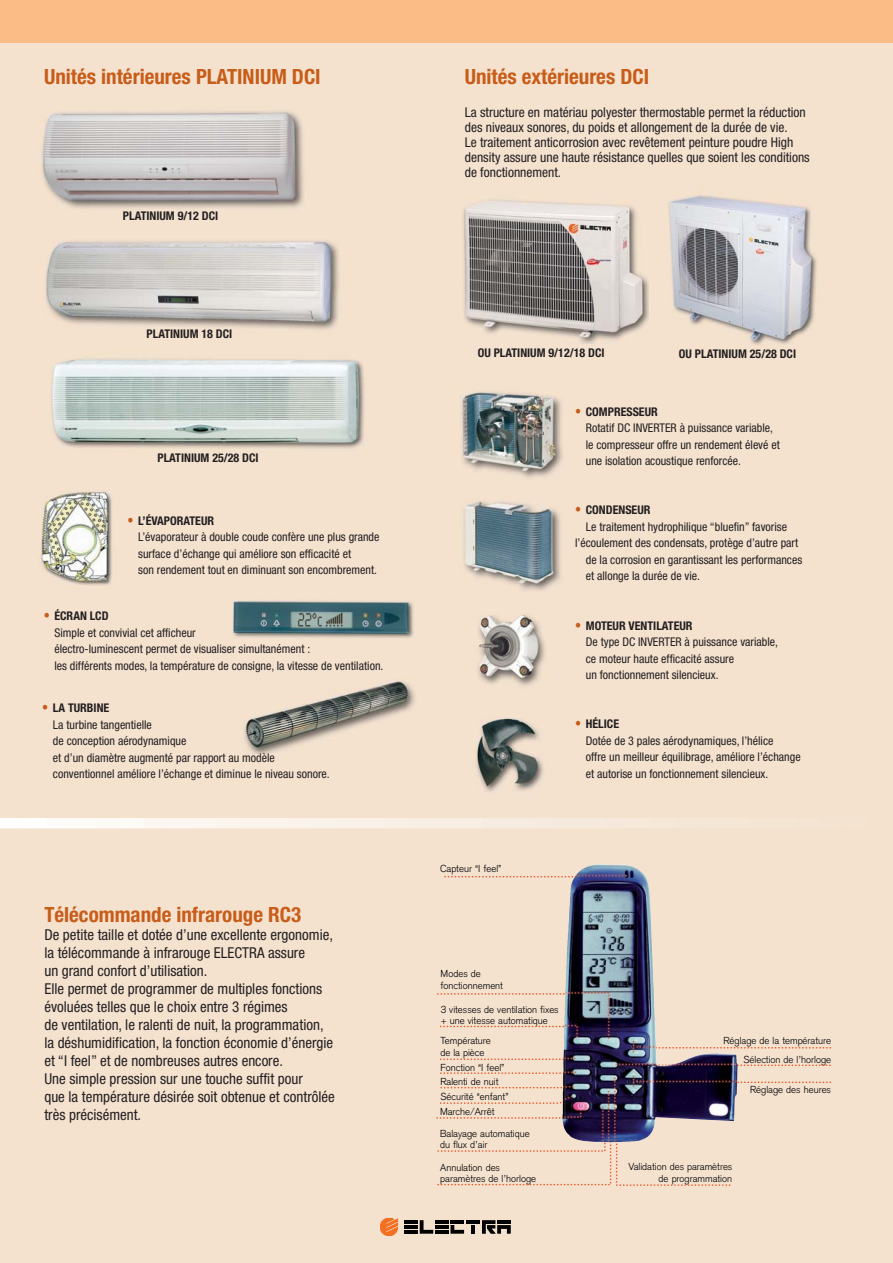
<style>
.page{position:relative;width:893px;height:1263px;background:#fff}
.page>*{position:absolute;margin:0;border:0;box-sizing:border-box;transform-origin:0 0}
.t1{font:700 condensed 21px "Helvetica Neue";color:#c85c19}
.t2{font:condensed 15px/18px "Helvetica Neue";color:#231f20}
.t3{font:condensed 13.5px/15px "Helvetica Neue";color:#231f20}
.t4{font:condensed 12px/16.5px "Helvetica Neue";color:#231f20}
.t5{font:700 condensed 12px "Helvetica Neue";color:#231f20}
.t6{font:300 9.9px/10.6px "Akzidenz Grotesk";color:#000}
.s1{font-weight:700;font-size:13.5px;color:#c85c19}
.s2{font-weight:700}
.s3{font-size:13.5px;color:#c85c19}
</style>
<div class="page">
<div style="left:0;top:1px;width:893px;height:1262px;background:#f4e2cf"></div>
<svg style="left:420px;top:1220px;width:13px;height:14px"></svg>
<hr style="left:435px;top:1220px;width:13px;height:4px;background:#000">
<hr style="left:435px;top:1225px;width:13px;height:4px;background:#000">
<hr style="left:435px;top:1230px;width:13px;height:4px;background:#000">
<svg style="left:450px;top:1225px;width:14px;height:9px"></svg>
<hr style="left:450px;top:1220px;width:14px;height:4px;background:#000">
<hr style="left:466px;top:1220px;width:14px;height:4px;background:#000">
<svg style="left:471px;top:1225px;width:4px;height:9px"></svg>
<svg style="left:482px;top:1220px;width:29px;height:14px"></svg>
<hr style="left:404px;top:1220px;width:14px;height:4px;background:#000">
<hr style="left:404px;top:1225px;width:14px;height:4px;background:#000">
<hr style="left:404px;top:1230px;width:14px;height:4px;background:#000">
<svg style="left:380px;top:1218px;width:18px;height:18px"></svg>
<div style="left:0;top:1px;width:893px;height:42px;background:#fcbc86"></div>
<svg style="left:444px;top:876px;width:118px;height:1px"></svg>
<svg style="left:436px;top:1064px;width:395px;height:122px"></svg>
<svg style="left:737px;top:1047px;width:94px;height:2px"></svg>
<svg style="left:436px;top:993px;width:126px;height:82px"></svg>
<img style="left:38px;top:491px;width:74px;height:94px">
<img style="left:244px;top:681px;width:171px;height:73px">
<img style="left:461px;top:391px;width:102px;height:200px">
<img style="left:478px;top:615px;width:67px;height:71px">
<img style="left:51px;top:358px;width:314px;height:91px">
<img style="left:41px;top:111px;width:263px;height:98px">
<img style="left:45px;top:240px;width:294px;height:90px">
<img style="left:476px;top:718px;width:68px;height:74px">
<img style="left:562px;top:864px;width:175px;height:278px">
<img style="left:463px;top:199px;width:186px;height:144px">
<img style="left:233px;top:600px;width:181px;height:38px">
<img style="left:668px;top:195px;width:149px;height:150px">
<hr style="left:806px;top:818px;width:4px;height:20px;background:#f5e4d3">
<hr style="left:782px;top:818px;width:4px;height:20px;background:#f5e5d3">
<hr style="left:758px;top:818px;width:4px;height:20px;background:#f5e5d4">
<hr style="left:734px;top:818px;width:4px;height:20px;background:#f5e6d6">
<hr style="left:709px;top:818px;width:4px;height:20px;background:#f5e7d7">
<hr style="left:685px;top:818px;width:4px;height:20px;background:#f5e7d8">
<hr style="left:661px;top:818px;width:4px;height:20px;background:#f5e8d9">
<hr style="left:637px;top:818px;width:4px;height:20px;background:#f6e9da">
<hr style="left:613px;top:818px;width:4px;height:20px;background:#f6e9db">
<hr style="left:589px;top:818px;width:4px;height:20px;background:#f6eadc">
<hr style="left:564px;top:818px;width:4px;height:20px;background:#f6eadd">
<hr style="left:540px;top:818px;width:4px;height:20px;background:#f7ebdf">
<hr style="left:516px;top:818px;width:4px;height:20px;background:#f7ece0">
<svg style="left:492px;top:818px;width:4px;height:10px"></svg>
<svg style="left:468px;top:818px;width:4px;height:10px"></svg>
<svg style="left:444px;top:818px;width:4px;height:10px"></svg>
<svg style="left:419px;top:818px;width:4px;height:10px"></svg>
<svg style="left:395px;top:818px;width:4px;height:10px"></svg>
<svg style="left:371px;top:818px;width:4px;height:10px"></svg>
<svg style="left:347px;top:818px;width:4px;height:10px"></svg>
<svg style="left:323px;top:818px;width:4px;height:11px"></svg>
<svg style="left:298px;top:818px;width:4px;height:11px"></svg>
<svg style="left:274px;top:818px;width:4px;height:11px"></svg>
<svg style="left:250px;top:818px;width:4px;height:11px"></svg>
<svg style="left:226px;top:818px;width:4px;height:11px"></svg>
<svg style="left:202px;top:818px;width:4px;height:11px"></svg>
<svg style="left:178px;top:818px;width:4px;height:11px"></svg>
<svg style="left:153px;top:818px;width:4px;height:11px"></svg>
<svg style="left:129px;top:818px;width:4px;height:11px"></svg>
<svg style="left:105px;top:818px;width:4px;height:11px"></svg>
<svg style="left:81px;top:818px;width:4px;height:11px"></svg>
<svg style="left:57px;top:818px;width:4px;height:11px"></svg>
<svg style="left:33px;top:818px;width:4px;height:11px"></svg>
<svg style="left:8px;top:818px;width:4px;height:11px"></svg>
<h1 class="t1" style="left:44px;top:69px;width:278px">Unités intérieures PLATINIUM DCI</h1>
<p class="t5" style="left:123px;top:211px;width:97px">PLATINIUM 9/12 DCI</p>
<p class="t5" style="left:147px;top:329px;width:87px">PLATINIUM 18 DCI</p>
<p class="t5" style="left:158px;top:453px;width:103px">PLATINIUM 25/28 DCI</p>
<p class="t4" style="left:138px;top:513px;width:243px;text-indent:-11px"><span class="s1">•</span> <span class="s2">L’ÉVAPORATEUR<br></span>L’évaporateur à double coude confère une plus grande surface d’échange qui améliore son efficacité et<br>son rendement tout en diminuant son encombrement.</p>
<p class="t4" style="left:54px;top:609px;width:330px;text-indent:-11px"><span class="s1">•</span> <span class="s2">ÉCRAN LCD<br></span>Simple et convivial cet afficheur<br>électro-luminescent permet de visualiser simultanément :<br>les différents modes, la température de consigne, la vitesse de ventilation.</p>
<p class="t4" style="left:53px;top:701px;width:278px;text-indent:-11px"><span class="s1">•</span> <span class="s2">LA TURBINE<br></span>La turbine tangentielle<br>de conception aérodynamique<br>et d’un diamètre augmenté par rapport au modèle conventionnel améliore l’échange et diminue le niveau sonore.</p>
<h1 class="t1" style="left:44px;top:907px;width:258px">Télécommande infrarouge RC3</h1>
<p class="t2" style="left:44px;top:927px;width:292px">De petite taille et dotée d’une excellente ergonomie, la télécommande à infrarouge ELECTRA assure<br>un grand confort d’utilisation.<br>Elle permet de programmer de multiples fonctions évoluées telles que le choix entre 3 régimes<br>de ventilation, le ralenti de nuit, la programmation, la déshumidification, la fonction économie d’énergie et “I feel” et de nombreuses autres encore.<br>Une simple pression sur une touche suffit pour<br>que la température désirée soit obtenue et contrôlée très précisément.</p>
<h1 class="t1" style="left:465px;top:69px;width:186px">Unités extérieures DCI</h1>
<p class="t3" style="left:465px;top:106px;width:346px">La structure en matériau polyester thermostable permet la réduction des niveaux sonores, du poids et allongement de la durée de vie.<br>Le traitement anticorrosion avec revêtement peinture poudre High density assure une haute résistance quelles que soient les conditions de fonctionnement.</p>
<p class="t5" style="left:478px;top:349px;width:128px">OU PLATINIUM 9/12/18 DCI</p>
<p class="t5" style="left:679px;top:349px;width:119px">OU PLATINIUM 25/28 DCI</p>
<p class="t6" style="left:440px;top:864px;width:63px">Capteur “I feel”</p>
<p class="t4" style="left:586px;top:404px;width:196px;text-indent:-11px"><span class="s1">•</span> <span class="s2">COMPRESSEUR<br></span>Rotatif DC INVERTER à puissance variable, le compresseur offre un rendement élevé et une isolation acoustique renforcée.</p>
<p class="t5" style="left:575px;top:506px;width:77px"><span class="s3">•</span> CONDENSEUR</p>
<p class="t4" style="left:586px;top:519px;width:203px">Le traitement hydrophilique “bluefin” favorise</p>
<p class="t4" style="left:575px;top:536px;width:225px">l’écoulement des condensats, protège d’autre part</p>
<p class="t4" style="left:586px;top:552px;width:218px">de la corrosion en garantissant les performances</p>
<p class="t4" style="left:586px;top:569px;width:116px">et allonge la durée de vie.</p>
<p class="t4" style="left:586px;top:618px;width:194px;text-indent:-11px"><span class="s1">•</span> <span class="s2">MOTEUR VENTILATEUR<br></span>De type DC INVERTER à puissance variable, ce moteur haute efficacité assure<br>un fonctionnement silencieux.</p>
<p class="t4" style="left:586px;top:717px;width:216px;text-indent:-11px"><span class="s1">•</span> <span class="s2">HÉLICE<br></span>Dotée de 3 pales aérodynamiques, l’hélice<br>offre un meilleur équilibrage, améliore l’échange et autorise un fonctionnement silencieux.</p>
<p class="t6" style="left:441px;top:969px;width:64px;line-height:12px">Modes de fonctionnement</p>
<p class="t6" style="left:441px;top:1005px;width:120px">3 vitesses de ventilation fixes + une vitesse automatique</p>
<p class="t6" style="left:440px;top:1063px;width:66px">Fonction “I feel”</p>
<p class="t6" style="left:440px;top:1035px;width:52px;line-height:12px">Température de la pièce</p>
<p class="t6" style="left:440px;top:1074px;width:70px;line-height:15.5px">Ralenti de nuit<br>Sécurité “enfant”</p>
<p class="t6" style="left:440px;top:1107px;width:56px">Marche/Arrêt</p>
<p class="t6" style="left:440px;top:1130px;width:91px">Balayage automatique du flux d’air</p>
<p class="t6" style="left:723px;top:1036px;width:109px">Réglage de la température</p>
<p class="t6" style="left:743px;top:1055px;width:89px">Sélection de l’horloge</p>
<p class="t6" style="left:750px;top:1085px;width:82px">Réglage des heures</p>
<p class="t6" style="left:440px;top:1164px;width:97px">Annulation des paramètres de l’horloge</p>
<p class="t6" style="left:629px;top:1162px;width:105px;line-height:12px;text-align:right">Validation des paramètres de programmation</p>
</div>
